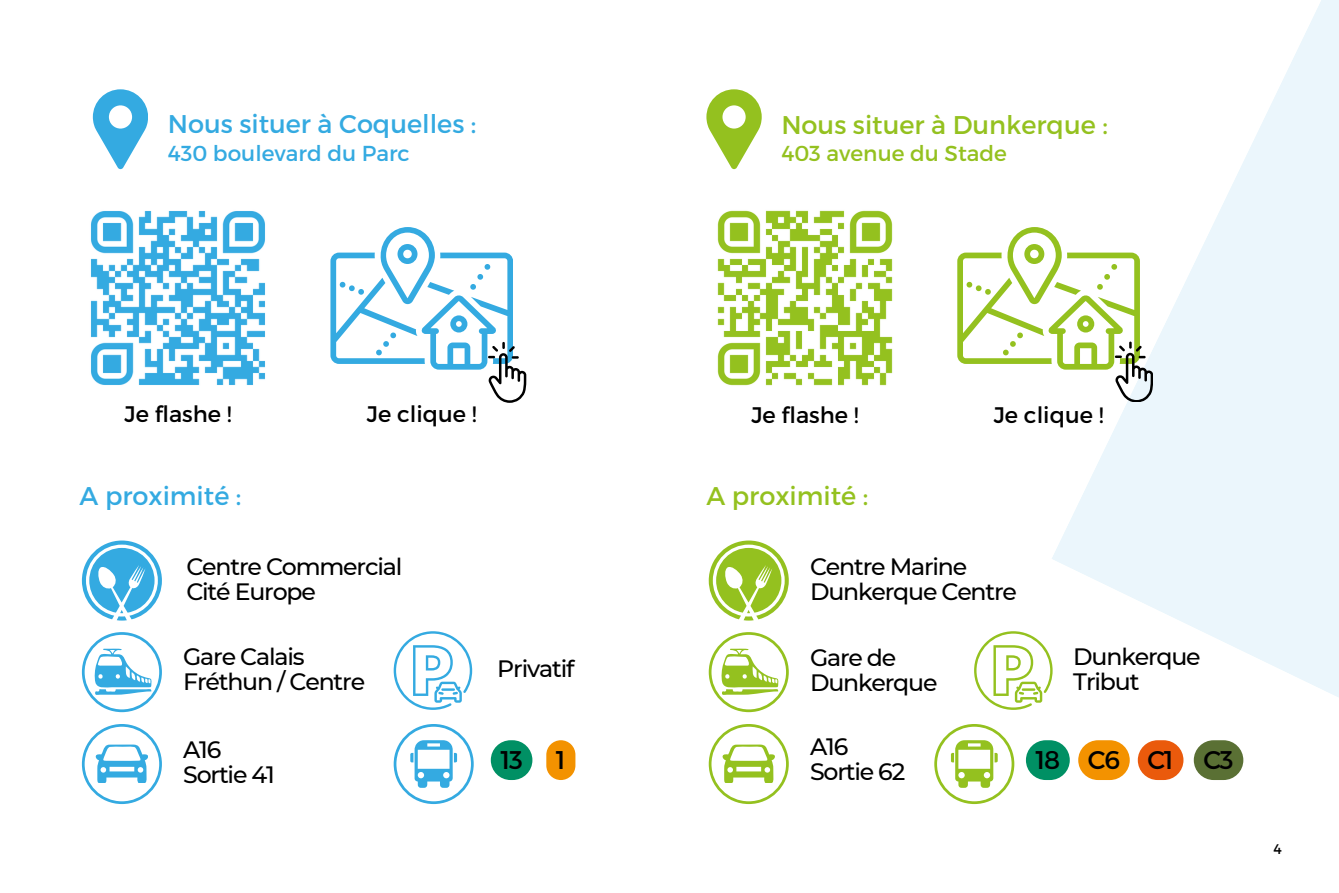
<style>
.page{position:relative;width:1339px;height:893px;background:#fff}
.page>*{position:absolute;margin:0;border:0;box-sizing:border-box;transform-origin:0 0}
.t1{font:25.55px "Montserrat";color:#34aae1}
.t2{font:25.55px "Montserrat";color:#94c11f}
.t3{font:25.55px "Montserrat";letter-spacing:-.05em;color:#000}
.t4{font:500 23.62px/25px "Montserrat";letter-spacing:-.05em;color:#000}
.t5{font:22.4px "Montserrat";color:#000}
.t6{font:21.7px "Montserrat";color:#34aae1}
.t7{font:21.7px "Montserrat";color:#94c11f}
.t8{font:14px "Montserrat";color:#000}
</style>
<div class="page">
<img style="left:91px;top:211px;width:174px;height:174px">
<svg style="left:93px;top:89px;width:55px;height:80px"></svg>
<svg style="left:330px;top:227px;width:196px;height:175px"></svg>
<img style="left:717px;top:210px;width:176px;height:176px">
<svg style="left:706px;top:89px;width:55px;height:80px"></svg>
<svg style="left:1052px;top:0;width:287px;height:697px;fill:#ebf6fc"></svg>
<svg style="left:957px;top:227px;width:196px;height:175px"></svg>
<svg style="left:82px;top:540px;width:80px;height:80px"></svg>
<svg style="left:82px;top:632px;width:80px;height:80px"></svg>
<svg style="left:394px;top:724px;width:80px;height:80px"></svg>
<svg style="left:82px;top:724px;width:80px;height:80px"></svg>
<svg style="left:709px;top:540px;width:80px;height:80px"></svg>
<svg style="left:709px;top:632px;width:80px;height:80px"></svg>
<svg style="left:934px;top:724px;width:80px;height:80px"></svg>
<svg style="left:709px;top:724px;width:80px;height:80px"></svg>
<svg style="left:394px;top:631px;width:78px;height:79px"></svg>
<svg style="left:546px;top:740px;width:29px;height:40px"></svg>
<div style="left:491px;top:740px;width:41px;height:40px;background:#009064;border-radius:20px"></div>
<div style="left:1078px;top:740px;width:52px;height:40px;background:#f39200;border-radius:20px"></div>
<div style="left:1026px;top:740px;width:44px;height:40px;background:#009064;border-radius:20px"></div>
<div style="left:1138px;top:740px;width:45px;height:40px;background:#ea5a0c;border-radius:20px"></div>
<div style="left:1194px;top:740px;width:49px;height:40px;background:#5a7034;border-radius:20px"></div>
<svg style="left:974px;top:631px;width:78px;height:79px"></svg>
<h3 class="t1" style="left:168px;top:108px;width:310px">Nous situer à Coquelles :</h3>
<p class="t6" style="left:168px;top:139px;width:244px">430 boulevard du Parc</p>
<p class="t2" style="left:781px;top:109px;width:328px">Nous situer à Dunkerque :</p>
<h3 class="t7" style="left:781px;top:139px;width:227px">403 avenue du Stade</h3>
<p class="t5" style="left:125px;top:399px;width:109px">Je flashe !</p>
<p class="t5" style="left:367px;top:399px;width:111px">Je clique !</p>
<p class="t5" style="left:751px;top:400px;width:109px">Je flashe !</p>
<p class="t5" style="left:994px;top:400px;width:111px">Je clique !</p>
<p class="t1" style="left:80px;top:479px;width:163px">A proximité :</p>
<h2 class="t2" style="left:706px;top:479px;width:163px">A proximité :</h2>
<p class="t4" style="left:186px;top:553px;width:217px">Centre Commercial<br>Cité Europe</p>
<p class="t4" style="left:810px;top:553px;width:209px">Centre Marine<br>Dunkerque Centre</p>
<p class="t4" style="left:183px;top:643px;width:183px">Gare Calais<br>Fréthun / Centre</p>
<p class="t4" style="left:497px;top:656px;width:79px">Privatif</p>
<h2 class="t4" style="left:810px;top:645px;width:129px">Gare de<br>Dunkerque</h2>
<h2 class="t4" style="left:1073px;top:643px;width:129px">Dunkerque<br>Tribut</h2>
<p class="t4" style="left:183px;top:737px;width:93px">A16<br>Sortie 41</p>
<h2 class="t3" style="left:500px;top:743px;width:24px">13</h2>
<p class="t3" style="left:556px;top:743px;width:11px">1</p>
<h2 class="t4" style="left:810px;top:734px;width:97px">A16<br>Sortie 62</h2>
<p class="t3" style="left:1035px;top:743px;width:26px">18</p>
<p class="t3" style="left:1088px;top:743px;width:34px">C6</p>
<p class="t3" style="left:1147px;top:743px;width:28px">C1</p>
<p class="t3" style="left:1203px;top:743px;width:32px">C3</p>
<p class="t8" style="left:1273px;top:839px;width:10px">4</p>
</div>
